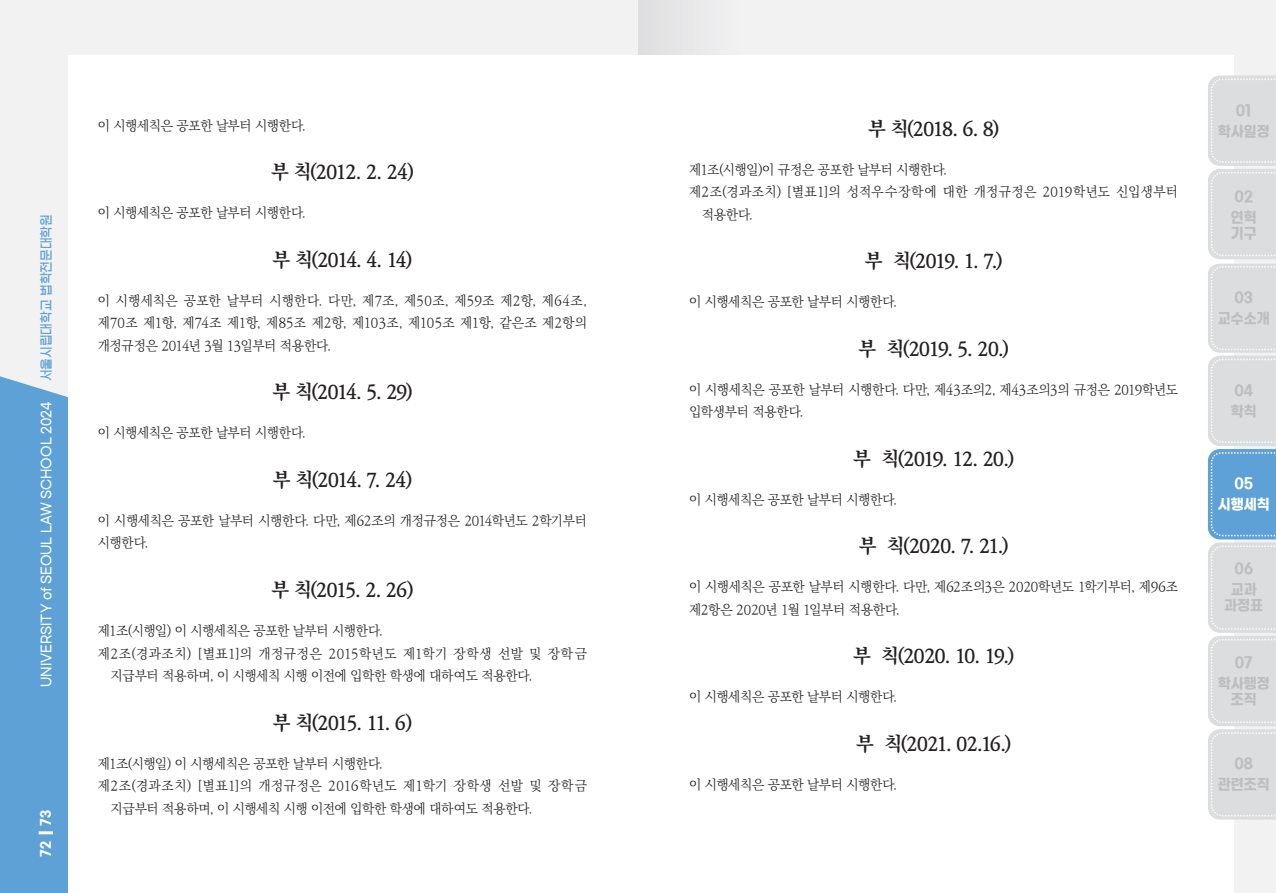
<style>
.page{position:relative;width:1276px;height:893px;background:#f2f2f3}
.page>*{position:absolute;margin:0;border:0;box-sizing:border-box;transform-origin:0 0}
.단락_스타일_1{font:19.5px "Ko Pub World Batang PB";letter-spacing:-.055em;color:#231f20}
.t1{font:15px/20.7px "Gmarket Sans TTF Bold";color:#bcbec0;text-align:center;scale:.9 1}
.t2{font:15px/20.7px "Gmarket Sans TTF Bold";color:#fff;text-align:center;scale:.9 1}
.단락_스타일_1-2{font:13.5px/22.5px "Ko Pub World Batang PL";letter-spacing:-.02em;color:#231f20}
.단락_스타일_1-3{font:13.5px/22.5px "Ko Pub World Batang PL";color:#231f20}
.단락_스타일_1-4{font:13.5px "Ko Pub World Batang PL";letter-spacing:-.045em;color:#231f20}
.단락_스타일_1-5{font:13.5px/22.5px "Ko Pub World Batang PL";letter-spacing:.025em;color:#231f20}
.t3{font:13.5px "Gmarket Sans TTF Medium";color:#fff;scale:.9 1}
.t4{font:13.5px "Gmarket Sans TTF Medium";color:#5ea1d6;scale:.9 1}
.t5{font:13.5px "Gmarket Sans TTF Bold";color:#fff;scale:.9 1}
</style>
<div class="page">
<div style="left:0;top:376px;width:68px;height:517px;background:#5ea1d6"></div>
<div style="left:638px;top:0;width:102px;height:893px;background:#e7e8e9"></div>
<div style="left:68px;top:55px;width:1165px;height:838px;background:#fff"></div>
<svg style="left:1208px;top:75px;width:68px;height:745px"></svg>
<hr style="left:39px;top:831px;width:14px;height:3px;background:#fff">
<p class="t4" style="left:39px;top:381px;width:187px;rotate:-90deg">서울시립대학교 법학전문대학원</p>
<p class="t3" style="left:39px;top:687px;width:319px;rotate:-90deg">UNIVERSITY of SEOUL LAW SCHOOL 2024</p>
<p class="t5" style="left:38px;top:857px;width:53px;rotate:-90deg">72 73</p>
<p class="단락_스타일_1-2" style="left:98px;top:115px;width:209px">이 시행세칙은 공포한 날부터 시행한다.</p>
<p class="단락_스타일_1" style="left:271px;top:158px;width:144px">부 칙(2012. 2. 24)</p>
<p class="단락_스타일_1-2" style="left:98px;top:202px;width:209px">이 시행세칙은 공포한 날부터 시행한다.</p>
<p class="단락_스타일_1" style="left:273px;top:245px;width:141px">부 칙(2014. 4. 14)</p>
<p class="단락_스타일_1-2" style="left:98px;top:290px;width:490px;text-align:justify">이 시행세칙은 공포한 날부터 시행한다. 다만, 제7조, 제50조, 제59조 제2항, 제64조, 제70조 제1항, 제74조 제1항, 제85조 제2항, 제103조, 제105조 제1항, 같은조 제2항의 개정규정은 2014년 3월 13일부터 적용한다.</p>
<p class="단락_스타일_1" style="left:272px;top:378px;width:141px">부 칙(2014. 5. 29)</p>
<p class="단락_스타일_1-2" style="left:98px;top:422px;width:209px">이 시행세칙은 공포한 날부터 시행한다.</p>
<p class="단락_스타일_1" style="left:273px;top:466px;width:141px">부 칙(2014. 7. 24)</p>
<p class="단락_스타일_1-2" style="left:98px;top:510px;width:490px">이 시행세칙은 공포한 날부터 시행한다. 다만, 제62조의 개정규정은 2014학년도 2학기부터 시행한다.</p>
<p class="단락_스타일_1" style="left:271px;top:576px;width:144px">부 칙(2015. 2. 26)</p>
<p class="단락_스타일_1-4" style="left:98px;top:621px;width:286px">제1조(시행일) 이 시행세칙은 공포한 날부터 시행한다.</p>
<p class="단락_스타일_1-3" style="left:111px;top:642px;width:478px;text-indent:-13px">제2조(경과조치) [별표1]의 개정규정은 2015학년도 제1학기 장학생 선발 및 장학금 지급부터 적용하며, 이 시행세칙 시행 이전에 입학한 학생에 대하여도 적용한다.</p>
<p class="단락_스타일_1" style="left:273px;top:708px;width:141px">부 칙(2015. 11. 6)</p>
<p class="단락_스타일_1-4" style="left:98px;top:753px;width:286px">제1조(시행일) 이 시행세칙은 공포한 날부터 시행한다.</p>
<p class="단락_스타일_1-3" style="left:111px;top:775px;width:478px;text-indent:-13px">제2조(경과조치) [별표1]의 개정규정은 2016학년도 제1학기 장학생 선발 및 장학금 지급부터 적용하며, 이 시행세칙 시행 이전에 입학한 학생에 대하여도 적용한다.</p>
<p class="단락_스타일_1" style="left:868px;top:114px;width:132px">부 칙(2018. 6. 8)</p>
<p class="단락_스타일_1-4" style="left:689px;top:160px;width:259px">제1조(시행일)이 규정은 공포한 날부터 시행한다.</p>
<p class="단락_스타일_1-5" style="left:702px;top:181px;width:478px;text-indent:-13px">제2조(경과조치) [별표1]의 성적우수장학에 대한 개정규정은 2019학년도 신입생부터 적용한다.</p>
<p class="단락_스타일_1" style="left:865px;top:247px;width:139px">부 칙(2019. 1. 7.)</p>
<p class="단락_스타일_1-2" style="left:689px;top:291px;width:209px">이 시행세칙은 공포한 날부터 시행한다.</p>
<p class="단락_스타일_1" style="left:858px;top:334px;width:152px">부 칙(2019. 5. 20.)</p>
<p class="단락_스타일_1-2" style="left:689px;top:378px;width:490px">이 시행세칙은 공포한 날부터 시행한다. 다만, 제43조의2, 제43조의3의 규정은 2019학년도 입학생부터 적용한다.</p>
<p class="단락_스타일_1" style="left:853px;top:444px;width:162px">부 칙(2019. 12. 20.)</p>
<p class="단락_스타일_1-2" style="left:689px;top:488px;width:209px">이 시행세칙은 공포한 날부터 시행한다.</p>
<p class="단락_스타일_1" style="left:859px;top:532px;width:151px">부 칙(2020. 7. 21.)</p>
<p class="단락_스타일_1-2" style="left:689px;top:576px;width:490px">이 시행세칙은 공포한 날부터 시행한다. 다만, 제62조의3은 2020학년도 1학기부터, 제96조 제2항은 2020년 1월 1일부터 적용한다.</p>
<p class="단락_스타일_1" style="left:853px;top:642px;width:162px">부 칙(2020. 10. 19.)</p>
<p class="단락_스타일_1-2" style="left:689px;top:686px;width:209px">이 시행세칙은 공포한 날부터 시행한다.</p>
<p class="단락_스타일_1" style="left:856px;top:729px;width:156px">부 칙(2021. 02.16.)</p>
<p class="단락_스타일_1-2" style="left:689px;top:774px;width:209px">이 시행세칙은 공포한 날부터 시행한다.</p>
<p class="t1" style="left:1217px;top:101px;width:59px">01 학사일정</p>
<p class="t1" style="left:1230px;top:187px;width:30px;text-align:left">02 연혁</p>
<p class="t1" style="left:1230px;top:224px;width:30px">기구</p>
<p class="t1" style="left:1217px;top:288px;width:59px">03 교수소개</p>
<p class="t1" style="left:1230px;top:381px;width:30px;text-align:left">04 학칙</p>
<p class="t2" style="left:1217px;top:474px;width:59px">05 시행세칙</p>
<p class="t1" style="left:1230px;top:559px;width:30px;text-align:left">06 교과</p>
<p class="t1" style="left:1224px;top:596px;width:45px">과정표</p>
<p class="t1" style="left:1217px;top:653px;width:59px">07 학사행정</p>
<p class="t1" style="left:1230px;top:690px;width:30px">조직</p>
<p class="t1" style="left:1217px;top:754px;width:59px">08 관련조직</p>
</div>
